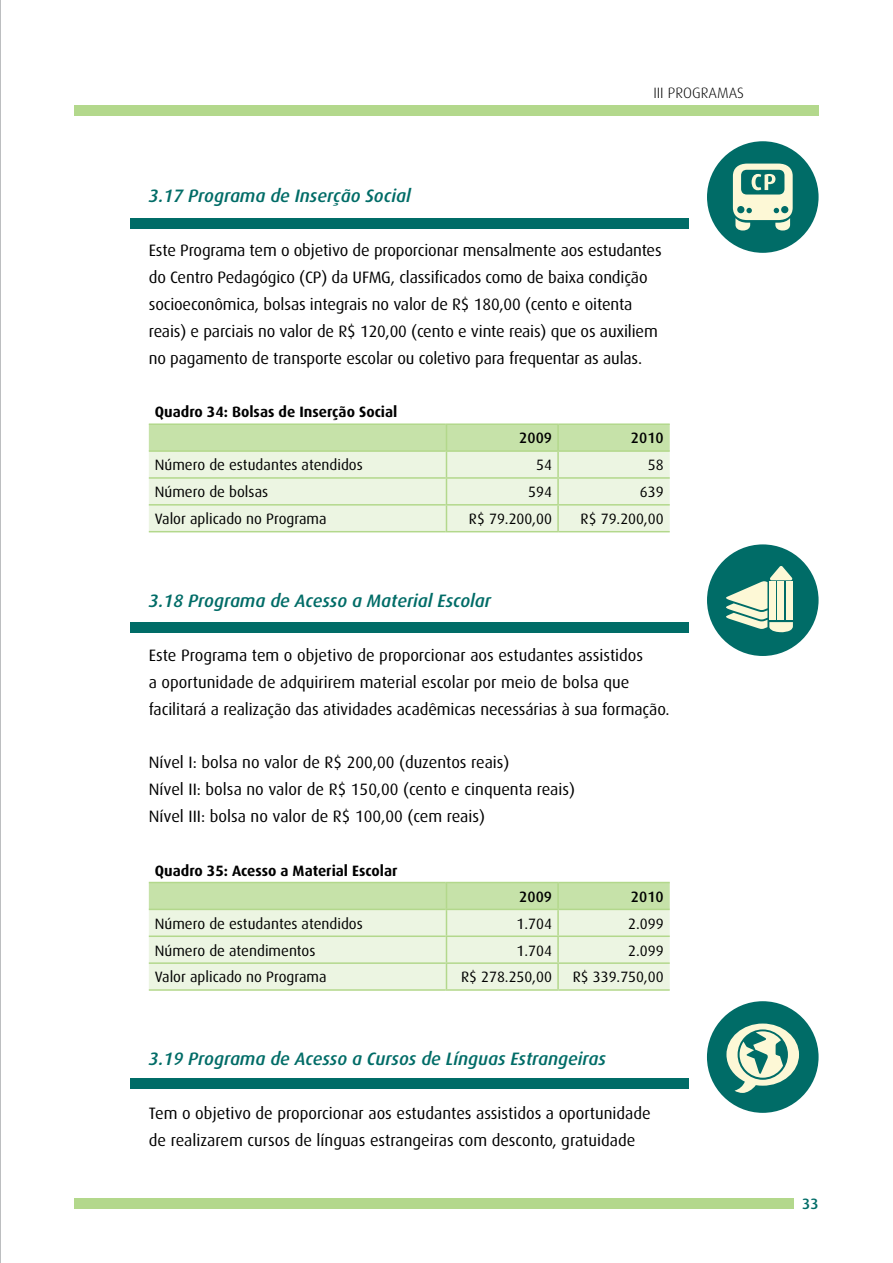
<style>
.page{position:relative;width:893px;height:1263px;background:#fff}
.page>*{position:absolute;margin:0;border:0;box-sizing:border-box;transform-origin:0 0}
.t1{font:italic 500 18px "Dax";color:#006c67}
.t2{font:16.5px/26.8px "Dax";letter-spacing:-.005em;color:#000}
.t3{font:15px "Dax";color:#000}
.t4{font:700 15px "Dax";color:#000}
.t5{font:500 15px "Dax";color:#000}
.t6{font:300 15px "Dax";color:#000}
.t7{font:500 15px "Dax";color:#006c67}
</style>
<div class="page">
<div style="left:130px;top:219px;width:558px;height:10px;background:#006c67"></div>
<div style="left:130px;top:622px;width:558px;height:10px;background:#006c67"></div>
<div style="left:130px;top:1079px;width:558px;height:10px;background:#006c67"></div>
<hr style="left:149px;top:423px;width:297px;height:2px;background:#b3d88c">
<hr style="left:559px;top:423px;width:111px;height:2px;background:#b3d88c">
<hr style="left:446px;top:423px;width:113px;height:2px;background:#b3d88c">
<svg style="left:149px;top:424px;width:521px;height:108px;background:#dfeecf"></svg>
<hr style="left:557px;top:506px;width:2px;height:25px;background:#b3d88c">
<hr style="left:446px;top:531px;width:113px;height:1px;background:#b3d88c">
<hr style="left:149px;top:989px;width:297px;height:2px;background:#b3d88c">
<hr style="left:559px;top:989px;width:111px;height:2px;background:#b3d88c">
<svg style="left:149px;top:882px;width:521px;height:108px;background:#dfeecf"></svg>
<hr style="left:557px;top:964px;width:2px;height:25px;background:#b3d88c">
<hr style="left:446px;top:989px;width:113px;height:2px;background:#b3d88c">
<div style="left:707px;top:544px;width:112px;height:112px;background:#006c67;border-radius:50%"></div>
<svg style="left:726px;top:566px;width:67px;height:66px"></svg>
<div style="left:707px;top:141px;width:112px;height:112px;background:#006c67;border-radius:50%"></div>
<svg style="left:733px;top:164px;width:60px;height:66px"></svg>
<div style="left:707px;top:1001px;width:112px;height:112px;background:#006c67;border-radius:50%"></div>
<svg style="left:726px;top:1023px;width:73px;height:70px"></svg>
<hr style="left:0;top:0;width:1px;height:1263px;background:#a7a9ac">
<div style="left:74px;top:105px;width:745px;height:10px;background:#b3d88c"></div>
<div style="left:74px;top:1199px;width:720px;height:10px;background:#b3d88c"></div>
<p class="t6" style="left:653px;top:84px;width:58px">III PROGRAMA</p>
<p class="t6" style="left:737px;top:84px;width:8px">S</p>
<p class="t1" style="left:149px;top:186px;width:263px">3.17 Programa de Inserção Social</p>
<p class="t2" style="left:149px;top:237px;width:514px">Este Programa tem o objetivo de proporcionar mensalmente aos estudantes do Centro Pedagógico (CP) da UFMG, classificados como de baixa condição socioeconômica, bolsas integrais no valor de R$ 180,00 (cento e oitenta reais) e parciais no valor de R$ 120,00 (cento e vinte reais) que os auxiliem no pagamento de transporte escolar ou coletivo para frequentar as aulas.</p>
<p class="t4" style="left:155px;top:404px;width:244px">Quadro 34: Bolsas de Inserção Social</p>
<p class="t5" style="left:519px;top:430px;width:34px">2009</p>
<p class="t5" style="left:631px;top:430px;width:34px">2010</p>
<p class="t3" style="left:155px;top:457px;width:209px">Número de estudantes atendidos</p>
<p class="t3" style="left:536px;top:457px;width:17px">54</p>
<p class="t3" style="left:648px;top:457px;width:17px">58</p>
<p class="t3" style="left:155px;top:484px;width:115px">Número de bolsas</p>
<p class="t3" style="left:528px;top:484px;width:25px">594</p>
<p class="t3" style="left:640px;top:484px;width:25px">639</p>
<p class="t3" style="left:155px;top:511px;width:173px">Valor aplicado no Programa</p>
<p class="t3" style="left:469px;top:511px;width:85px">R$ 79.200,00</p>
<p class="t3" style="left:581px;top:511px;width:85px">R$ 79.200,00</p>
<p class="t1" style="left:149px;top:591px;width:344px">3.18 Programa de Acesso a Material Escolar</p>
<p class="t2" style="left:149px;top:642px;width:522px">Este Programa tem o objetivo de proporcionar aos estudantes assistidos<br>a oportunidade de adquirirem material escolar por meio de bolsa que facilitará a realização das atividades acadêmicas necessárias à sua formação.</p>
<p class="t2" style="left:149px;top:749px;width:428px">Nível I: bolsa no valor de R$ 200,00 (duzentos reais)<br>Nível II: bolsa no valor de R$ 150,00 (cento e cinquenta reais)<br>Nível III: bolsa no valor de R$ 100,00 (cem reais)</p>
<p class="t4" style="left:155px;top:862px;width:244px">Quadro 35: Acesso a Material Escolar</p>
<p class="t5" style="left:519px;top:888px;width:34px">2009</p>
<p class="t5" style="left:631px;top:888px;width:34px">2010</p>
<p class="t3" style="left:155px;top:915px;width:209px">Número de estudantes atendidos</p>
<p class="t3" style="left:517px;top:915px;width:37px">1.704</p>
<p class="t3" style="left:628px;top:915px;width:37px">2.099</p>
<p class="t3" style="left:155px;top:942px;width:162px">Número de atendimentos</p>
<p class="t3" style="left:517px;top:942px;width:37px">1.704</p>
<p class="t3" style="left:628px;top:942px;width:37px">2.099</p>
<p class="t3" style="left:155px;top:969px;width:173px">Valor aplicado no Programa</p>
<p class="t3" style="left:461px;top:969px;width:93px">R$ 278.250,00</p>
<p class="t3" style="left:573px;top:969px;width:93px">R$ 339.750,00</p>
<p class="t1" style="left:149px;top:1049px;width:459px">3.19 Programa de Acesso a Cursos de Línguas Estrangeiras</p>
<p class="t2" style="left:149px;top:1100px;width:503px">Tem o objetivo de proporcionar aos estudantes assistidos a oportunidade de realizarem cursos de línguas estrangeiras com desconto, gratuidade</p>
<p class="t7" style="left:802px;top:1195px;width:18px">33</p>
</div>
